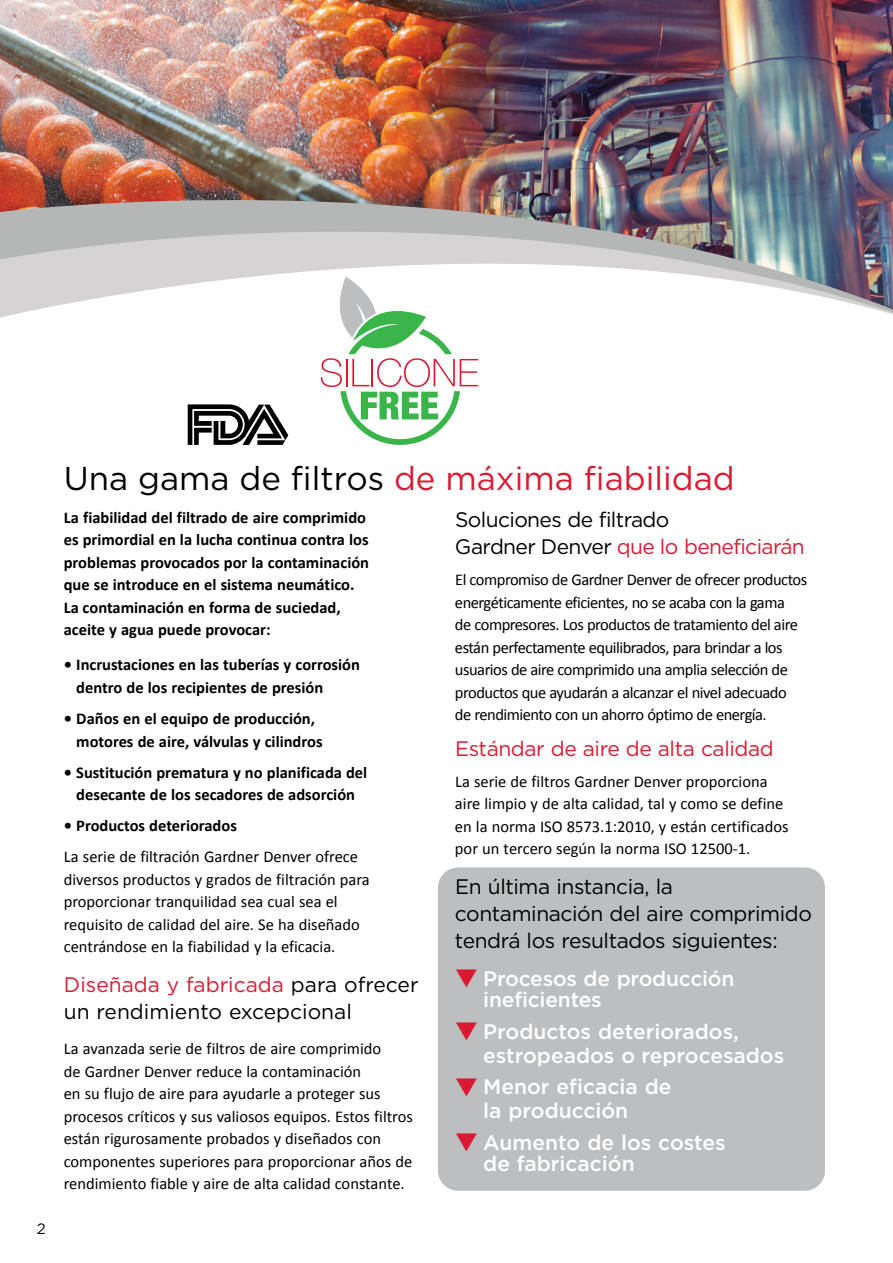
<style>
.page{position:relative;width:893px;height:1263px;background:#fff}
.page>*{position:absolute;margin:0;border:0;box-sizing:border-box;transform-origin:0 0}
.t1{font:33px "Gotham";color:#da1a32}
.t2{font:500 21px/21px "Gotham";color:#fff}
.t3{font:21px/27px "Gotham";letter-spacing:-.02em;color:#000}
.t4{font:21px/27px "Gotham";color:#000}
.t5{font:21px "Gotham";letter-spacing:-.02em;color:#da1a32}
.t6{font:16.5px/22.5px "Calibri";color:#000}
.t7{font:700 16.5px/22.5px "Calibri";color:#000}
.t8{font:16.5px/22.5px "Calibri";letter-spacing:-.03em;color:#000}
.t9{font:15px "Gotham";color:#000}
.s1{color:#000}
.s2{color:#da1a32}
</style>
<div class="page">
<div style="left:438px;top:867px;width:387px;height:324px;background:#bcbec0;border-radius:20px"></div>
<img style="left:0;top:0;width:417px;height:148px">
<img style="left:417px;top:0;width:476px;height:148px">
<img style="left:0;top:148px;width:893px;height:297px">
<svg style="left:321px;top:276px;width:157px;height:169px"></svg>
<svg style="left:188px;top:404px;width:100px;height:41px"></svg>
<p class="t9" style="left:37px;top:1219px;width:10px">2</p>
<h1 class="t1" style="left:64px;top:457px;width:672px"><span class="s1">Una gama de filtros</span> de máxima fiabilidad</h1>
<p class="t7" style="left:64px;top:505px;width:307px">La fiabilidad del filtrado de aire comprimido es primordial en la lucha continua contra los problemas provocados por la contaminación que se introduce en el sistema neumático.<br>La contaminación en forma de suciedad, aceite y agua puede provocar:</p>
<p class="t7" style="left:76px;top:653px;width:285px;text-indent:-12px">• Incrustaciones en las tuberías y corrosión dentro de los recipientes de presión</p>
<p class="t7" style="left:76px;top:707px;width:248px;text-indent:-12px">• Daños en el equipo de producción, motores de aire, válvulas y cilindros</p>
<p class="t7" style="left:64px;top:760px;width:305px;text-align:center">• Sustitución prematura y no planificada del desecante de los secadores de adsorción</p>
<p class="t7" style="left:64px;top:814px;width:175px">• Productos deteriorados</p>
<p class="t6" style="left:64px;top:845px;width:308px">La serie de filtración Gardner Denver ofrece diversos productos y grados de filtración para proporcionar tranquilidad sea cual sea el requisito de calidad del aire. Se ha diseñado centrándose en la fiabilidad y la eficacia.</p>
<p class="t4" style="left:64px;top:970px;width:356px"><span class="s2">Diseñada y fabricada</span> para ofrecer un rendimiento excepcional</p>
<p class="t6" style="left:64px;top:1037px;width:351px">La avanzada serie de filtros de aire comprimido<br>de Gardner Denver reduce la contaminación<br>en su flujo de aire para ayudarle a proteger sus procesos críticos y sus valiosos equipos. Estos filtros están rigurosamente probados y diseñados con componentes superiores para proporcionar años de rendimiento fiable y aire de alta calidad constante.</p>
<p class="t3" style="left:455px;top:506px;width:351px">Soluciones de filtrado<br>Gardner Denver <span class="s2">que lo beneficiarán</span></p>
<p class="t8" style="left:455px;top:568px;width:354px">El compromiso de Gardner Denver de ofrecer productos energéticamente eficientes, no se acaba con la gama<br>de compresores. Los productos de tratamiento del aire están perfectamente equilibrados, para brindar a los usuarios de aire comprimido una amplia selección de productos que ayudarán a alcanzar el nivel adecuado de rendimiento con un ahorro óptimo de energía.</p>
<p class="t5" style="left:455px;top:735px;width:320px">Estándar de aire de alta calidad</p>
<p class="t6" style="left:455px;top:769px;width:335px">La serie de filtros Gardner Denver proporciona aire limpio y de alta calidad, tal y como se define en la norma ISO 8573.1:2010, y están certificados por un tercero según la norma ISO 12500-1.</p>
<p class="t3" style="left:455px;top:872px;width:359px">En última instancia, la contaminación del aire comprimido tendrá los resultados siguientes:</p>
<p class="t2" style="left:483px;top:968px;width:253px;text-indent:-28px"><span class="s2">▼</span> Procesos de producción ineficientes</p>
<p class="t2" style="left:483px;top:1019px;width:303px;line-height:24px;text-indent:-28px"><span class="s2">▼</span> Productos deteriorados, estropeados o reprocesados</p>
<p class="t2" style="left:483px;top:1074px;width:190px;line-height:24px;text-indent:-28px"><span class="s2">▼</span> Menor eficacia de la producción</p>
<p class="t2" style="left:483px;top:1132px;width:244px;text-indent:-28px"><span class="s2">▼</span> Aumento de los costes de fabricación</p>
</div>
